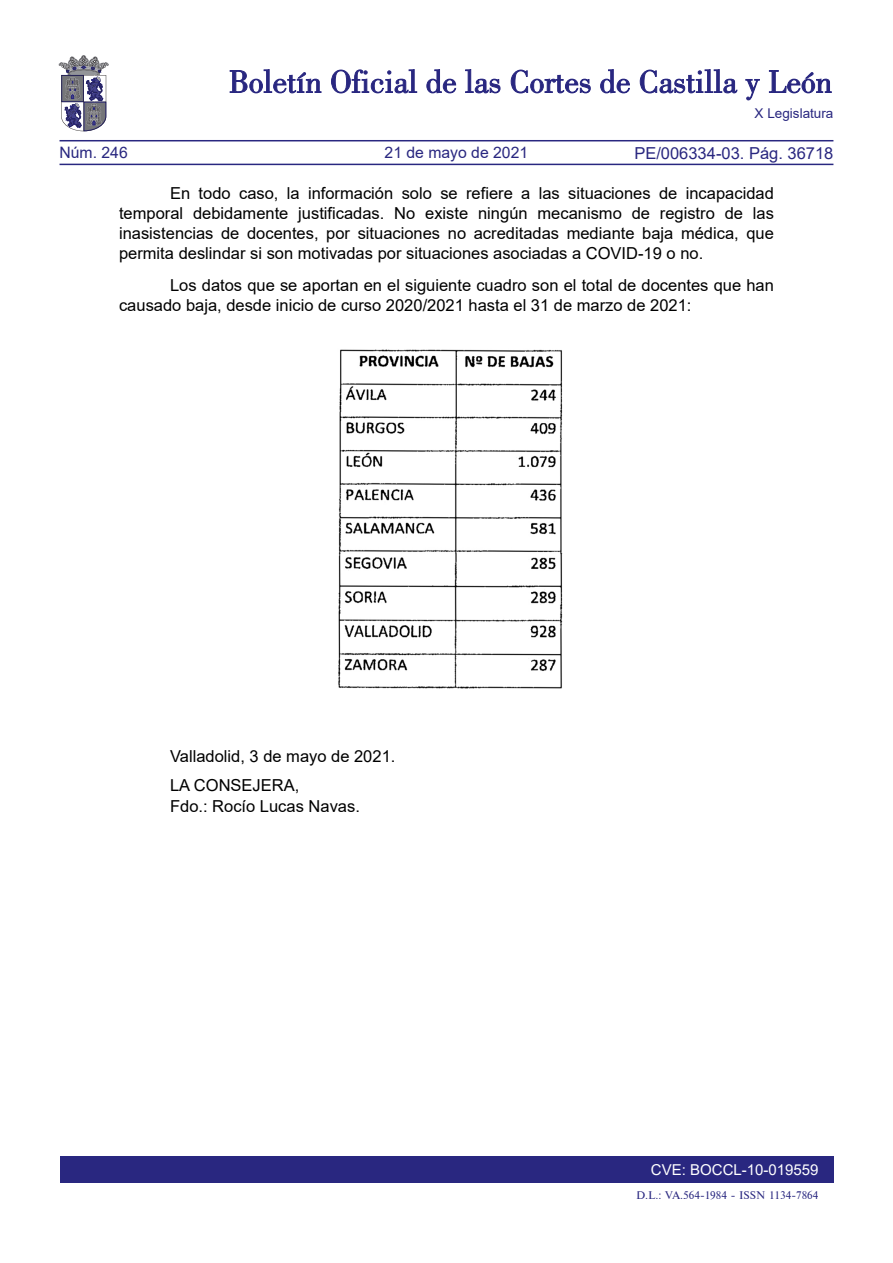
<style>
.page{position:relative;width:893px;height:1263px;background:#fff}
.page>*{position:absolute;margin:0;border:0;box-sizing:border-box;transform-origin:0 0}
.TEXTO_NORMAL{font:16.5px/19.8px "Arial";color:#000;text-align:justify}
.firma{font:16.5px/21px "Arial";color:#000}
.Fecha{font:16.5px "Arial";color:#000}
.t1{font:16.5px "Arial";color:#292780}
.t2{font:15.75px "Arial";color:#292780}
.t3{font:15px "Arial";color:#fff}
.t4{font:13.5px "Arial";color:#292780}
.t5{font:10.5px "Times";color:#292780}
</style>
<div class="page">
<div style="left:60px;top:1157px;width:773px;height:26px;background:#292780"></div>
<hr style="left:60px;top:164px;width:773px;height:1px;background:#292780">
<hr style="left:60px;top:140px;width:773px;height:1px;background:#292780">
<svg style="left:230px;top:69px;width:91px;height:24px"></svg>
<svg style="left:331px;top:69px;width:86px;height:24px"></svg>
<svg style="left:426px;top:69px;width:30px;height:24px"></svg>
<svg style="left:465px;top:69px;width:35px;height:24px"></svg>
<svg style="left:511px;top:70px;width:80px;height:23px"></svg>
<svg style="left:600px;top:69px;width:30px;height:24px"></svg>
<svg style="left:640px;top:69px;width:97px;height:24px"></svg>
<svg style="left:745px;top:79px;width:15px;height:21px"></svg>
<svg style="left:769px;top:70px;width:62px;height:23px"></svg>
<svg style="left:59px;top:55px;width:49px;height:76px"></svg>
<img style="left:338px;top:349px;width:225px;height:340px">
<p class="t4" style="left:755px;top:104px;width:80px">X Legislatura</p>
<p class="t2" style="left:60px;top:142px;width:70px">Núm. 246</p>
<p class="t2" style="left:385px;top:142px;width:145px">21 de mayo de 2021</p>
<p class="t1" style="left:634px;top:141px;width:201px">PE/006334-03. Pág. 36718</p>
<p class="TEXTO_NORMAL" style="left:119px;top:183px;width:656px;text-indent:51px">En todo caso, la información solo se refiere a las situaciones de incapacidad temporal debidamente justificadas. No existe ningún mecanismo de registro de las inasistencias de docentes, por situaciones no acreditadas mediante baja médica, que permita deslindar si son motivadas por situaciones asociadas a COVID-19 o no.</p>
<p class="TEXTO_NORMAL" style="left:119px;top:275px;width:656px;text-indent:51px">Los datos que se aportan en el siguiente cuadro son el total de docentes que han causado baja, desde inicio de curso 2020/2021 hasta el 31 de marzo de 2021:</p>
<p class="Fecha" style="left:170px;top:745px;width:227px">Valladolid, 3 de mayo de 2021.</p>
<p class="firma" style="left:170px;top:775px;width:191px">LA CONSEJERA,<br>Fdo.: Rocío Lucas Navas.</p>
<p class="t3" style="left:651px;top:1159px;width:169px">CVE: BOCCL-10-019559</p>
<p class="t5" style="left:636px;top:1189px;width:184px">D.L.: VA.564-1984 - ISSN 1134-7864</p>
</div>
